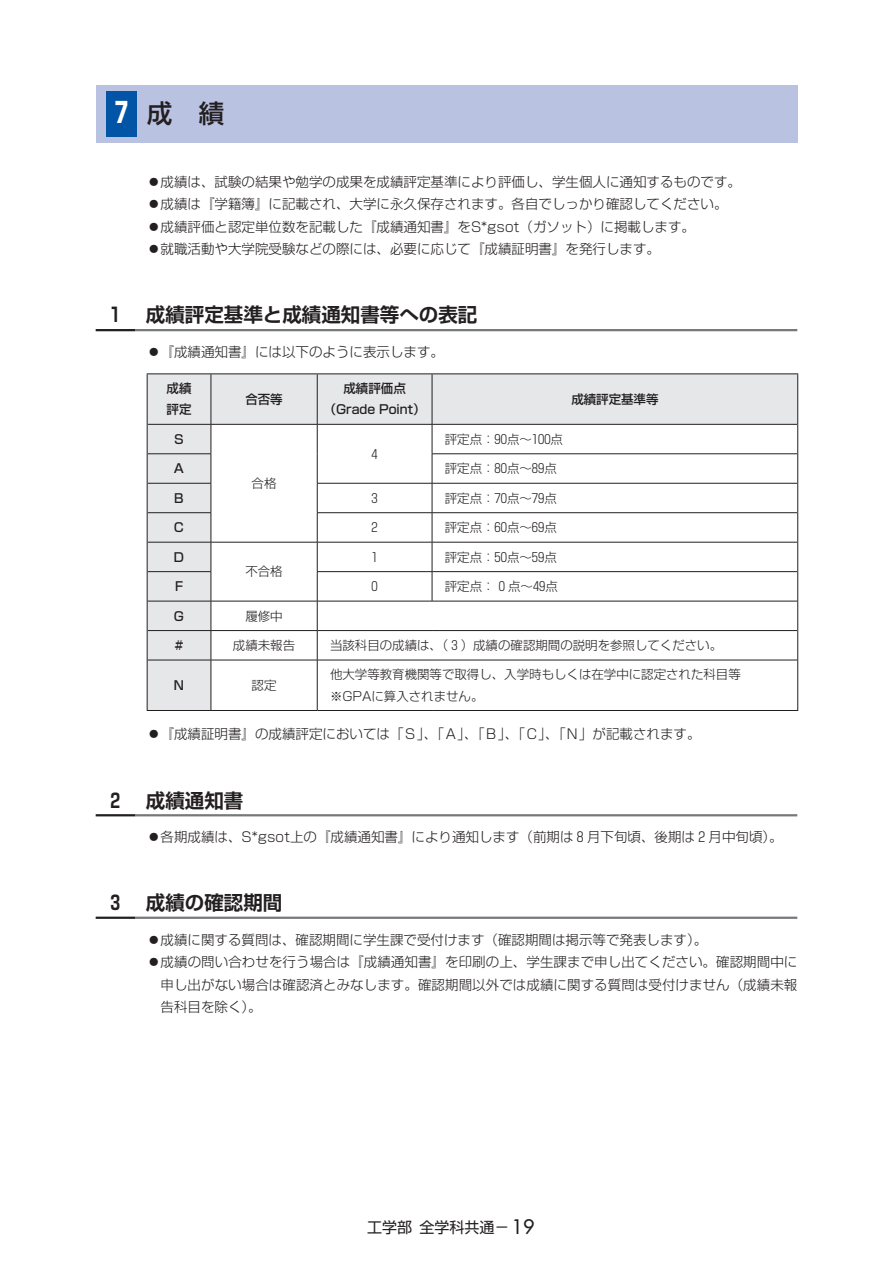
<style>
.page{position:relative;width:893px;height:1263px;background:#fff}
.page>*{position:absolute;margin:0;border:0;box-sizing:border-box;transform-origin:0 0}
.t1{font:500 25.5px "Shin Go Pr 5";color:#231f20}
.t2{font:700 19.5px "Shin Go Pr 5 De";color:#231f20}
.t3{font:15px "Shin Go Pr 5";color:#231f20}
.t4{font:300 13.5px/22.5px "Shin Go Pr 5";color:#231f20}
.t5{font:300 12.45px/21px "Shin Go Pr 5";color:#231f20}
.t6{font:500 12.45px/21px "Shin Go Pr 5";color:#231f20}
.s1{font-weight:700;font-size:28.05px;color:#fff}
.s2{font-family:"Futura";font-size:19.5px}
</style>
<div class="page">
<div style="left:96px;top:85px;width:701px;height:57px;background:#bac2e1"></div>
<div style="left:106px;top:91px;width:31px;height:46px;background:#0154a6"></div>
<hr style="left:135px;top:329px;width:662px;height:2px;background:#76787b">
<hr style="left:96px;top:329px;width:39px;height:2px;background:#231f20">
<svg style="left:148px;top:374px;width:649px;height:336px"></svg>
<hr style="left:148px;top:424px;width:63px;height:1px;background:#231f20">
<hr style="left:147px;top:424px;width:1px;height:30px;background:#231f20">
<svg style="left:147px;top:454px;width:1px;height:29px"></svg>
<hr style="left:147px;top:542px;width:1px;height:30px;background:#231f20">
<hr style="left:148px;top:453px;width:63px;height:1px;background:#231f20">
<hr style="left:432px;top:453px;width:365px;height:1px;background:#231f20">
<hr style="left:148px;top:483px;width:63px;height:1px;background:#231f20">
<hr style="left:432px;top:483px;width:365px;height:1px;background:#231f20">
<hr style="left:148px;top:512px;width:63px;height:1px;background:#231f20">
<hr style="left:317px;top:512px;width:115px;height:1px;background:#231f20">
<hr style="left:432px;top:512px;width:365px;height:1px;background:#231f20">
<hr style="left:148px;top:542px;width:63px;height:1px;background:#231f20">
<hr style="left:317px;top:542px;width:115px;height:1px;background:#231f20">
<hr style="left:432px;top:542px;width:365px;height:1px;background:#231f20">
<hr style="left:148px;top:571px;width:63px;height:1px;background:#231f20">
<hr style="left:317px;top:571px;width:115px;height:1px;background:#231f20">
<hr style="left:432px;top:571px;width:365px;height:1px;background:#231f20">
<hr style="left:148px;top:601px;width:63px;height:1px;background:#231f20">
<hr style="left:148px;top:630px;width:63px;height:1px;background:#231f20">
<hr style="left:211px;top:630px;width:106px;height:1px;background:#231f20">
<hr style="left:148px;top:660px;width:63px;height:1px;background:#231f20">
<hr style="left:211px;top:660px;width:106px;height:1px;background:#231f20">
<hr style="left:211px;top:601px;width:106px;height:1px;background:#231f20">
<hr style="left:211px;top:424px;width:106px;height:1px;background:#231f20">
<hr style="left:211px;top:542px;width:106px;height:1px;background:#231f20">
<hr style="left:797px;top:630px;width:1px;height:30px;background:#231f20">
<hr style="left:317px;top:660px;width:115px;height:1px;background:#231f20">
<hr style="left:317px;top:660px;width:1px;height:50px;background:#231f20">
<hr style="left:432px;top:660px;width:365px;height:1px;background:#231f20">
<hr style="left:797px;top:660px;width:1px;height:50px;background:#231f20">
<hr style="left:317px;top:710px;width:115px;height:1px;background:#231f20">
<hr style="left:432px;top:710px;width:366px;height:1px;background:#231f20">
<hr style="left:317px;top:601px;width:115px;height:1px;background:#231f20">
<hr style="left:432px;top:601px;width:365px;height:1px;background:#231f20">
<hr style="left:317px;top:630px;width:115px;height:1px;background:#231f20">
<hr style="left:432px;top:630px;width:365px;height:1px;background:#231f20">
<hr style="left:317px;top:424px;width:115px;height:1px;background:#231f20">
<svg style="left:317px;top:425px;width:1px;height:235px"></svg>
<hr style="left:317px;top:483px;width:115px;height:1px;background:#231f20">
<hr style="left:147px;top:373px;width:64px;height:1px;background:#231f20">
<hr style="left:147px;top:374px;width:1px;height:50px;background:#231f20">
<hr style="left:211px;top:373px;width:106px;height:1px;background:#231f20">
<hr style="left:317px;top:373px;width:115px;height:1px;background:#231f20">
<hr style="left:432px;top:373px;width:366px;height:1px;background:#231f20">
<hr style="left:797px;top:374px;width:1px;height:50px;background:#231f20">
<hr style="left:797px;top:424px;width:1px;height:30px;background:#231f20">
<svg style="left:797px;top:454px;width:1px;height:29px"></svg>
<hr style="left:797px;top:483px;width:1px;height:30px;background:#231f20">
<svg style="left:797px;top:513px;width:1px;height:29px"></svg>
<hr style="left:147px;top:483px;width:1px;height:30px;background:#231f20">
<svg style="left:147px;top:513px;width:1px;height:29px"></svg>
<hr style="left:797px;top:542px;width:1px;height:30px;background:#231f20">
<svg style="left:797px;top:572px;width:1px;height:58px"></svg>
<svg style="left:147px;top:572px;width:1px;height:58px"></svg>
<hr style="left:147px;top:630px;width:1px;height:30px;background:#231f20">
<hr style="left:147px;top:660px;width:1px;height:50px;background:#231f20">
<hr style="left:147px;top:710px;width:64px;height:1px;background:#231f20">
<hr style="left:211px;top:710px;width:106px;height:1px;background:#231f20">
<hr style="left:211px;top:374px;width:1px;height:50px;background:#231f20">
<hr style="left:317px;top:374px;width:1px;height:50px;background:#231f20">
<hr style="left:432px;top:374px;width:1px;height:50px;background:#231f20">
<hr style="left:432px;top:424px;width:365px;height:1px;background:#231f20">
<svg style="left:432px;top:425px;width:1px;height:176px"></svg>
<svg style="left:211px;top:425px;width:1px;height:235px"></svg>
<hr style="left:211px;top:660px;width:1px;height:50px;background:#231f20">
<hr style="left:135px;top:814px;width:662px;height:2px;background:#76787b">
<hr style="left:96px;top:814px;width:39px;height:2px;background:#231f20">
<hr style="left:135px;top:917px;width:662px;height:2px;background:#76787b">
<hr style="left:96px;top:917px;width:39px;height:2px;background:#231f20">
<h1 class="t1" style="left:115px;top:93px;width:111px"><span class="s1">7</span> 成　績</h1>
<p class="t4" style="left:147px;top:169px;width:596px">⃝成績は、試験の結果や勉学の成果を成績評定基準により評価し、学生個人に通知するものです。⃝成績は『学籍簿』に記載され、大学に永久保存されます。各自でしっかり確認してください。⃝成績評価と認定単位数を記載した『成績通知書』をS*gsot（ガソット）に掲載します。<br>⃝就職活動や大学院受験などの際には、必要に応じて『成績証明書』を発行します。</p>
<h2 class="t2" style="left:111px;top:299px;width:11px">1</h2>
<h2 class="t2" style="left:146px;top:299px;width:333px">成績評定基準と成績通知書等への表記</h2>
<p class="t4" style="left:147px;top:339px;width:299px">⃝『成績通知書』には以下のように表示します。</p>
<p class="t6" style="left:167px;top:377px;width:26px">成績評定</p>
<p class="t6" style="left:245px;top:387px;width:39px">合否等</p>
<p class="t6" style="left:324px;top:377px;width:103px;text-align:center">成績評価点（Grade Point）</p>
<p class="t6" style="left:571px;top:387px;width:89px">成績評定基準等</p>
<p class="t6" style="left:173px;top:427px;width:14px">Ｓ</p>
<p class="t5" style="left:252px;top:472px;width:26px">合格</p>
<p class="t5" style="left:445px;top:427px;width:120px">評定点：90点～100点</p>
<p class="t5" style="left:372px;top:442px;width:7px">４</p>
<p class="t6" style="left:174px;top:457px;width:12px">A</p>
<p class="t5" style="left:445px;top:457px;width:114px">評定点：80点～89点</p>
<p class="t6" style="left:174px;top:486px;width:11px">B</p>
<p class="t5" style="left:372px;top:486px;width:8px">３</p>
<p class="t5" style="left:445px;top:486px;width:114px">評定点：70点～79点</p>
<p class="t6" style="left:174px;top:516px;width:12px">C</p>
<p class="t5" style="left:372px;top:516px;width:7px">２</p>
<p class="t5" style="left:445px;top:516px;width:114px">評定点：60点～69点</p>
<p class="t6" style="left:174px;top:545px;width:12px">D</p>
<p class="t5" style="left:245px;top:560px;width:39px">不合格</p>
<p class="t5" style="left:372px;top:545px;width:4px">１</p>
<p class="t5" style="left:445px;top:545px;width:114px">評定点：50点～59点</p>
<p class="t6" style="left:175px;top:575px;width:9px">F</p>
<p class="t5" style="left:372px;top:575px;width:7px">０</p>
<p class="t5" style="left:445px;top:575px;width:115px">評定点： 0 点～49点</p>
<p class="t6" style="left:174px;top:604px;width:12px">G</p>
<p class="t5" style="left:245px;top:604px;width:39px">履修中</p>
<p class="t6" style="left:175px;top:634px;width:10px">#</p>
<p class="t5" style="left:233px;top:634px;width:64px">成績未報告</p>
<p class="t5" style="left:330px;top:634px;width:394px">当該科目の成績は、（ 3 ）成績の確認期間の説明を参照してください。</p>
<p class="t6" style="left:174px;top:674px;width:12px">N</p>
<p class="t5" style="left:252px;top:673px;width:26px">認定</p>
<p class="t5" style="left:330px;top:663px;width:412px">他大学等教育機関等で取得し、入学時もしくは在学中に認定された科目等※GPAに算入されません。</p>
<p class="t4" style="left:147px;top:721px;width:555px">⃝『成績証明書』の成績評定においては「Ｓ」、「Ａ」、「Ｂ」、「Ｃ」、「Ｎ」が記載されます。</p>
<h2 class="t2" style="left:111px;top:784px;width:11px">2</h2>
<h2 class="t2" style="left:146px;top:784px;width:99px">成績通知書</h2>
<p class="t4" style="left:147px;top:824px;width:637px">⃝各期成績は、S*gsot上の『成績通知書』により通知します（前期は８月下旬頃、後期は２月中旬頃）。</p>
<h2 class="t2" style="left:111px;top:887px;width:11px">3</h2>
<h2 class="t2" style="left:146px;top:887px;width:138px">成績の確認期間</h2>
<p class="t4" style="left:147px;top:927px;width:562px">⃝成績に関する質問は、確認期間に学生課で受付けます（確認期間は掲示等で発表します）。</p>
<p class="t4" style="left:147px;top:949px;width:652px">⃝成績の問い合わせを行う場合は『成績通知書』を印刷の上、学生課まで申し出てください。確認期間中に</p>
<p class="t4" style="left:161px;top:972px;width:638px">申し出がない場合は確認済とみなします。確認期間以外では成績に関する質問は受付けません（成績未報</p>
<p class="t4" style="left:161px;top:994px;width:103px">告科目を除く）。</p>
<p class="t3" style="left:367px;top:1214px;width:169px">工学部全学科共通－ <span class="s2">19</span></p>
</div>
